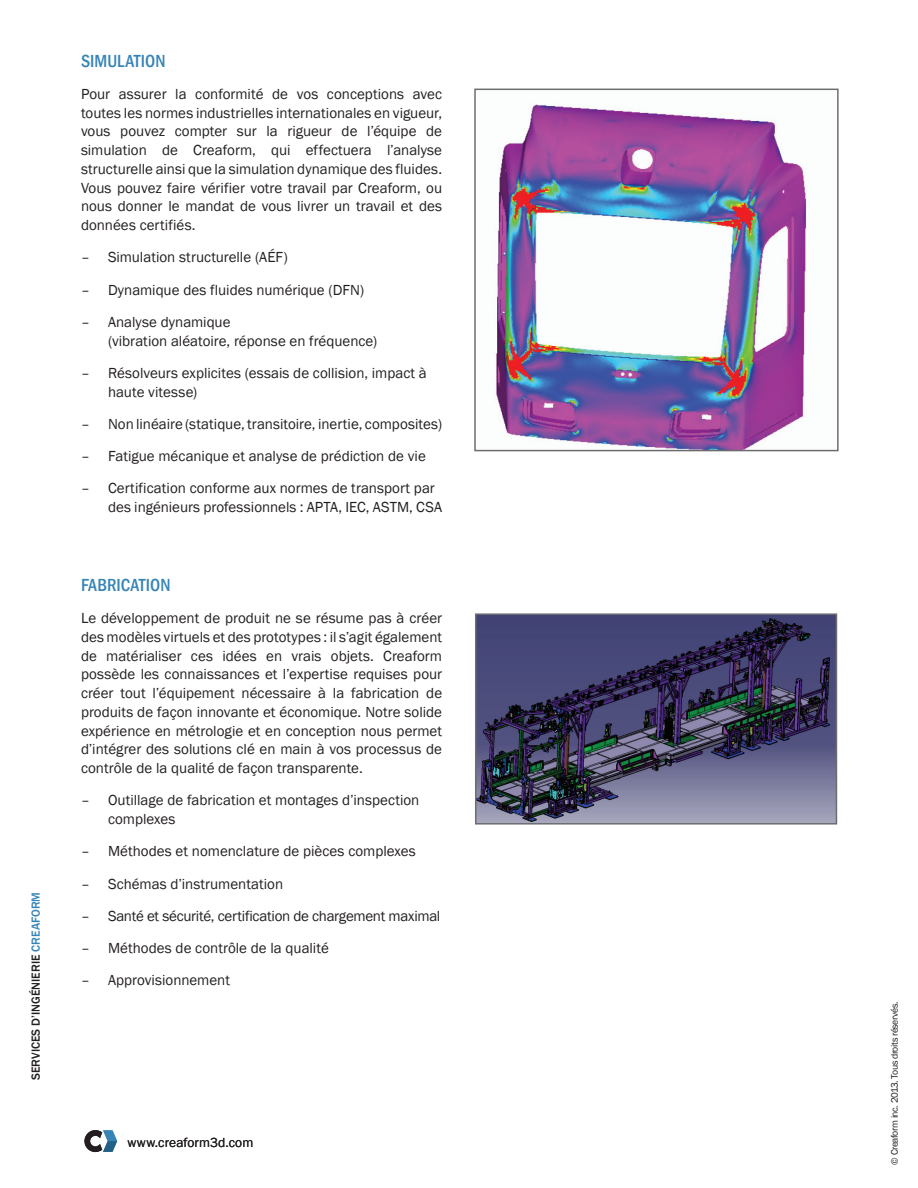
<style>
.page{position:relative;width:918px;height:1188px;background:#fff}
.page>*{position:absolute;margin:0;border:0;box-sizing:border-box;transform-origin:0 0}
.t1{font:500 condensed 18px "Franklin Gothic";color:#3684b6}
.t2{font:15px/18.8px "Franklin Gothic";color:#231f20}
.t3{font:15px "Franklin Gothic";letter-spacing:-.02em;color:#231f20}
.t4{font:13.5px "Franklin Gothic";letter-spacing:.005em;color:#231f20}
.t5{font:500 12.15px "Franklin Gothic";color:#231f20}
.t6{font:9.75px "Franklin Gothic";letter-spacing:-.04em;color:#231f20}
.s1{color:#3684b6}
</style>
<div class="page">
<svg style="left:84px;top:1130px;width:33px;height:22px"></svg>
<img style="left:496px;top:104px;width:311px;height:344px">
<div style="left:474px;top:89px;width:365px;height:362px;border:2px solid #6c6d70"></div>
<img style="left:478px;top:616px;width:356px;height:206px">
<div style="left:475px;top:613px;width:362px;height:212px;border:2px solid #6c6d70"></div>
<p class="t5" style="left:28px;top:1080px;width:189px;rotate:-90deg">SERVICES D’INGÉNIERIE <span class="s1">CREAFORM</span></p>
<p class="t1" style="left:81px;top:49px;width:86px">SIMULATION</p>
<p class="t2" style="left:81px;top:85px;width:363px;text-align:justify">Pour assurer la conformité de vos conceptions avec toutes les normes industrielles internationales en vigueur, vous pouvez compter sur la rigueur de l’équipe de simulation de Creaform, qui effectuera l’analyse structurelle ainsi que la simulation dynamique des fluides.<br>Vous pouvez faire vérifier votre travail par Creaform, ou nous donner le mandat de vous livrer un travail et des données certifiés.</p>
<p class="t2" style="left:81px;top:248px;width:208px">– Simulation structurelle (AÉF)</p>
<p class="t2" style="left:81px;top:281px;width:285px">– Dynamique des fluides numérique (DFN)</p>
<p class="t2" style="left:108px;top:313px;width:271px;text-indent:-27px">– Analyse dynamique<br>(vibration aléatoire, réponse en fréquence)</p>
<p class="t2" style="left:108px;top:364px;width:320px;text-indent:-27px">– Résolveurs explicites (essais de collision, impact à haute vitesse)</p>
<p class="t2" style="left:81px;top:415px;width:363px">– Non linéaire (statique, transitoire, inertie, composites)</p>
<p class="t2" style="left:81px;top:447px;width:346px">– Fatigue mécanique et analyse de prédiction de vie</p>
<p class="t2" style="left:108px;top:479px;width:336px;text-indent:-27px">– Certification conforme aux normes de transport par des ingénieurs professionnels : APTA, IEC, ASTM, CSA</p>
<p class="t1" style="left:81px;top:573px;width:91px">FABRICATION</p>
<p class="t2" style="left:81px;top:609px;width:363px;text-align:justify">Le développement de produit ne se résume pas à créer des modèles virtuels et des prototypes : il s’agit également de matérialiser ces idées en vrais objets. Creaform possède les connaissances et l’expertise requises pour créer tout l’équipement nécessaire à la fabrication de produits de façon innovante et économique. Notre solide expérience en métrologie et en conception nous permet d’intégrer des solutions clé en main à vos processus de contrôle de la qualité de façon transparente.</p>
<p class="t2" style="left:108px;top:791px;width:313px;text-indent:-27px">– Outillage de fabrication et montages d’inspection complexes</p>
<p class="t2" style="left:81px;top:842px;width:336px">– Méthodes et nomenclature de pièces complexes</p>
<p class="t2" style="left:81px;top:875px;width:204px">– Schémas d’instrumentation</p>
<p class="t3" style="left:81px;top:907px;width:361px">– Santé et sécurité, certification de chargement maximal</p>
<p class="t2" style="left:81px;top:939px;width:249px">– Méthodes de contrôle de la qualité</p>
<p class="t2" style="left:81px;top:971px;width:151px">– Approvisionnement</p>
<p class="t4" style="left:128px;top:1134px;width:127px">www.creaform3d.com</p>
<p class="t6" style="left:889px;top:1165px;width:164px;rotate:-90deg">© Creaform inc. 2013. Tous droits réservés.</p>
</div>
